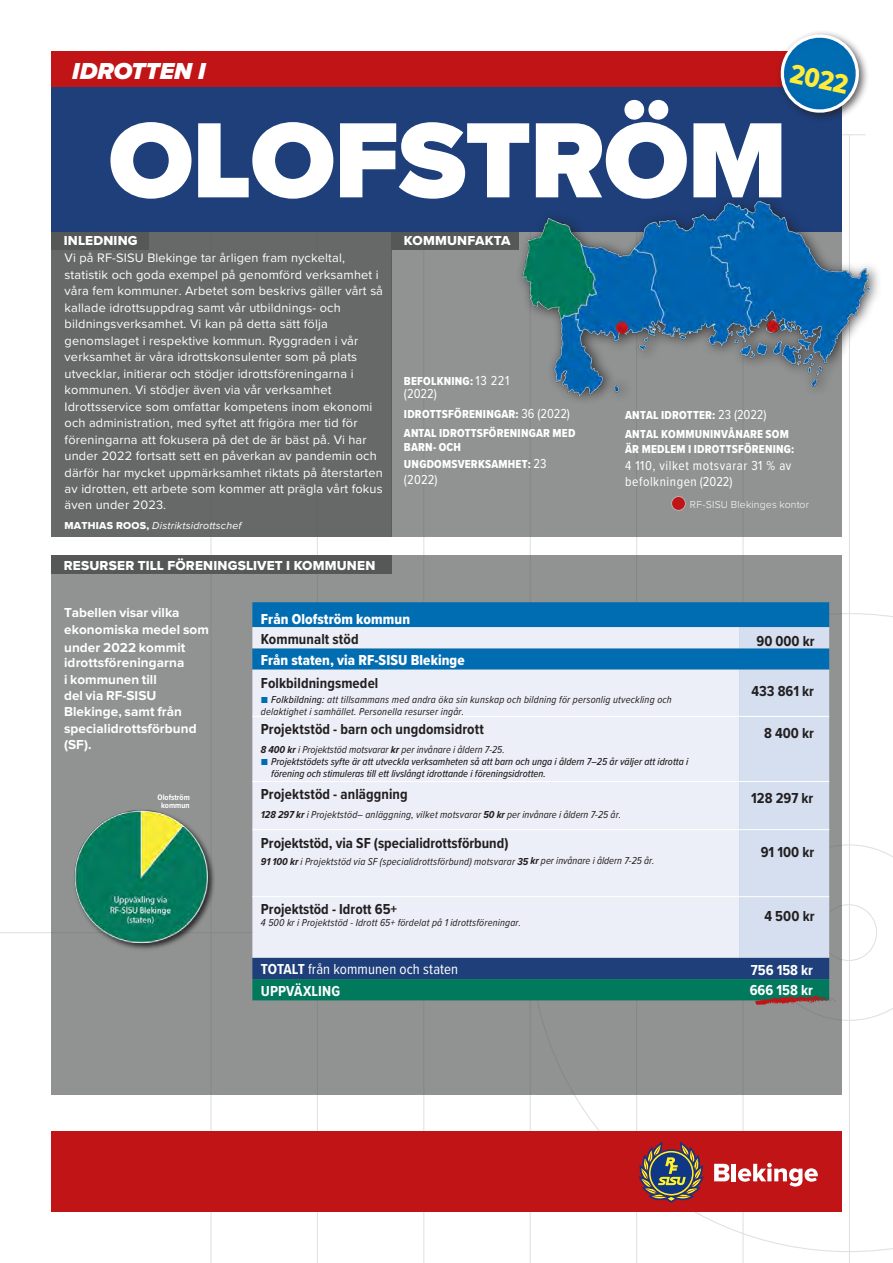
<style>
.page{position:relative;width:893px;height:1263px;background:#fff}
.page>*{position:absolute;margin:0;border:0;box-sizing:border-box;transform-origin:0 0}
.t1{font:900 111px "Proxima Nova";letter-spacing:-.01em;color:#fff}
.t2{font:27.9px "Proxima Nova Cond Extrabld";color:#ffeb3a}
.t3{font:italic 900 24px "Proxima Nova";color:#fff}
.Typ_av_anslag{font:700 15px "Proxima Nova Cond";letter-spacing:.005em;color:#231f20}
.Beskrivning_av_ansla{font:700 15px "Proxima Nova Cond";color:#231f20}
.Bidragsgivare{font:15px "Proxima Nova Cond Extrabld";letter-spacing:.005em;color:#fff}
.Belopp{font:700 15px "Proxima Nova Cond";color:#231f20}
.Typ_av_anslag-2{font:15px "Proxima Nova Cond";letter-spacing:.005em;color:#fff}
.Belopp-2{font:700 15px "Proxima Nova Cond";color:#fff}
.Typ_av_anslag-3{font:700 15px "Proxima Nova Cond";letter-spacing:.01em;color:#fff}
.Brödtext_Proxima_9_5{font:700 13.5px/16.4px "Proxima Nova";letter-spacing:.005em;color:#fff}
.Vinjett{font:13.5px "Proxima Nova Extrabld";letter-spacing:.015em;color:#fff}
.Kommunfakta{font:13.5px/15.9px "Proxima Nova Cond";letter-spacing:.04em;color:#fff}
.t4{font:12.75px/16.5px "Proxima Nova";letter-spacing:.015em;color:#fff}
.Kommunfakta-2{font:12px/18.9px "Proxima Nova Cond Extrabld";letter-spacing:.015em;color:#fff}
.Beskrivning_av_ansla-2{font:italic 10.5px/11.4px "Proxima Nova Cond";letter-spacing:.015em;color:#231f20}
.Beskrivning_av_ansla-3{font:italic 500 10.5px/12.6px "Proxima Nova Cond";color:#231f20}
.t5{font:italic 10.5px "Proxima Nova";letter-spacing:.015em;color:#fff}
.t6{font:300 10.5px "Proxima Nova";letter-spacing:.015em;color:#fff}
.t7{font:700 8.25px/8.9px "Proxima Nova Cond";color:#fff;text-align:center}
.s1{font-family:"Proxima Nova Extrabld";font-style:normal}
.s2{font-family:"Proxima Nova Cond";font-size:13.5px}
.s3{color:#006cb2}
.s4{font-weight:500}
.s5{font-weight:700}
.s6{font-weight:400;color:#006cb2}
</style>
<div class="page">
<hr style="left:210px;top:135px;width:2px;height:1128px;background:#b4b2b3">
<hr style="left:317px;top:135px;width:1px;height:1128px;background:#b4b2b3">
<hr style="left:423px;top:135px;width:1px;height:1128px;background:#b4b2b3">
<hr style="left:530px;top:135px;width:1px;height:1128px;background:#b4b2b3">
<hr style="left:636px;top:135px;width:1px;height:1128px;background:#b4b2b3">
<hr style="left:742px;top:135px;width:2px;height:1128px;background:#b4b2b3">
<hr style="left:849px;top:135px;width:1px;height:1128px;background:#b4b2b3">
<hr style="left:833px;top:134px;width:32px;height:1px;background:#b4b2b3">
<div style="left:51px;top:1131px;width:791px;height:81px;background:#c01416"></div>
<svg style="left:714px;top:1164px;width:16px;height:17px"></svg>
<hr style="left:732px;top:1164px;width:4px;height:17px;background:#fff">
<svg style="left:738px;top:1163px;width:80px;height:23px"></svg>
<svg style="left:639px;top:1142px;width:65px;height:61px"></svg>
<div style="left:51px;top:231px;width:340px;height:306px;background:#676868"></div>
<div style="left:51px;top:231px;width:98px;height:18px;background:#565757"></div>
<div style="left:391px;top:231px;width:450px;height:306px;background:#919292"></div>
<div style="left:391px;top:231px;width:128px;height:18px;background:#565757"></div>
<div style="left:51px;top:51px;width:791px;height:36px;background:#c01416"></div>
<div style="left:51px;top:87px;width:791px;height:144px;background:#1e3f7a"></div>
<svg style="left:778px;top:32px;width:90px;height:87px"></svg>
<div style="left:51px;top:556px;width:791px;height:539px;background:#919292"></div>
<div style="left:51px;top:556px;width:340px;height:18px;background:#565757"></div>
<div style="left:515px;top:194px;width:368px;height:212px;background:#231f20;opacity:.8"></div>
<div style="left:672px;top:496px;width:13px;height:14px;background:#c01416;border-radius:50%"></div>
<div style="left:671px;top:496px;width:15px;height:15px;border:1px solid #b4b2b3;border-radius:50%"></div>
<svg style="left:252px;top:602px;width:587px;height:404px"></svg>
<img style="left:523px;top:202px;width:347px;height:193px">
<img style="left:74px;top:810px;width:140px;height:139px">
<p class="t3" style="left:72px;top:53px;width:135px">IDROTTEN I</p>
<p class="t1" style="left:108px;top:78px;width:680px">OLOFSTRÖM</p>
<p class="t2" style="left:795px;top:53px;width:60px;rotate:12deg">2022</p>
<p class="Vinjett" style="left:64px;top:231px;width:75px">INLEDNING</p>
<p class="Vinjett" style="left:404px;top:231px;width:108px">KOMMUNFAKTA</p>
<p class="t4" style="left:65px;top:249px;width:320px">Vi på RF-SISU Blekinge tar årligen fram nyckeltal, statistik och goda exempel på genomförd verksamhet i våra fem kommuner. Arbetet som beskrivs gäller vårt så kallade idrottsuppdrag samt vår utbildnings- och bildningsverksamhet. Vi kan på detta sätt följa genomslaget i respektive kommun. Ryggraden i vår verksamhet är våra idrottskonsulenter som på plats utvecklar, initierar och stödjer idrottsföreningarna i kommunen. Vi stödjer även via vår verksamhet Idrottsservice som omfattar kompetens inom ekonomi och administration, med syftet att frigöra mer tid för föreningarna att fokusera på det de är bäst på. Vi har under 2022 fortsatt sett en påverkan av pandemin och därför har mycket uppmärksamhet riktats på återstarten av idrotten, ett arbete som kommer att prägla vårt fokus även under 2023.</p>
<p class="t5" style="left:65px;top:518px;width:178px"><span class="s1">MATHIAS ROOS,</span> Distriktsidrottschef</p>
<p class="Vinjett" style="left:64px;top:555px;width:313px">RESURSER TILL FÖRENINGSLIVET I KOMMUNEN</p>
<p class="Kommunfakta-2" style="left:404px;top:371px;width:107px">BEFOLKNING: <span class="s2">13 221</span></p>
<p class="Kommunfakta" style="left:404px;top:385px;width:34px">(2022)</p>
<p class="Kommunfakta-2" style="left:404px;top:405px;width:173px">IDROTTSFÖRENINGAR: <span class="s2">36 (2022)<br></span>ANTAL IDROTTSFÖRENINGAR MED</p>
<p class="Kommunfakta-2" style="left:404px;top:439px;width:144px;line-height:16px">BARN- OCH<br>UNGDOMSVERKSAMHET: <span class="s2">23</span></p>
<p class="Kommunfakta" style="left:404px;top:471px;width:35px">(2022)</p>
<p class="Kommunfakta-2" style="left:625px;top:406px;width:165px">ANTAL IDROTTER: <span class="s2">23 (2022)<br></span>ANTAL KOMMUNINVÅNARE SOM</p>
<p class="Kommunfakta-2" style="left:625px;top:440px;width:171px">ÄR MEDLEM I IDROTTSFÖRENING:</p>
<p class="Kommunfakta" style="left:625px;top:457px;width:168px">4 110, vilket motsvarar 31 % av befolkningen (2022)</p>
<p class="t6" style="left:690px;top:496px;width:121px">RF-SISU Blekinges kontor</p>
<p class="Brödtext_Proxima_9_5" style="left:64px;top:605px;width:146px;line-height:17.1px">Tabellen visar vilka ekonomiska medel som under 2022 kommit</p>
<p class="Brödtext_Proxima_9_5" style="left:64px;top:655px;width:134px">idrottsföreningarna<br>i kommunen till<br>del via RF-SISU<br>Blekinge, samt från specialidrottsförbund (SF).</p>
<p class="t7" style="left:158px;top:792px;width:34px">Olofström kommun</p>
<p class="Bidragsgivare" style="left:261px;top:607px;width:151px">Från Olofström kommun</p>
<p class="Typ_av_anslag" style="left:261px;top:628px;width:99px">Kommunalt stöd</p>
<p class="Belopp" style="left:756px;top:630px;width:60px">90 000 kr</p>
<p class="Bidragsgivare" style="left:261px;top:649px;width:205px">Från staten, via RF-SISU Blekinge</p>
<p class="Typ_av_anslag" style="left:261px;top:672px;width:119px">Folkbildningsmedel</p>
<p class="Belopp" style="left:751px;top:680px;width:64px">433 861 kr</p>
<p class="Beskrivning_av_ansla-2" style="left:261px;top:694px;width:412px"><span class="s3">■</span> <span class="s4">Folkbildning:</span> att tillsammans med andra öka sin kunskap och bildning för personlig utveckling och delaktighet i samhället. Personella resurser ingår.</p>
<p class="Typ_av_anslag" style="left:261px;top:718px;width:224px">Projektstöd - barn och ungdomsidrott</p>
<p class="Belopp" style="left:764px;top:722px;width:51px">8 400 kr</p>
<p class="Beskrivning_av_ansla-2" style="left:261px;top:743px;width:245px"><span class="s5">8 400 kr</span> i Projektstöd motsvarar <span class="s5">kr</span> per invånare i åldern 7-25.</p>
<p class="Beskrivning_av_ansla-3" style="left:271px;top:755px;width:419px;text-indent:-10px"><span class="s6">■</span> Projektstödets syfte är att utveckla verksamheten så att barn och unga i åldern 7–25 år väljer att idrotta i förening och stimuleras till ett livslångt idrottande i föreningsidrotten.</p>
<p class="Typ_av_anslag" style="left:261px;top:783px;width:148px">Projektstöd - anläggning</p>
<p class="Belopp" style="left:751px;top:787px;width:64px">128 297 kr</p>
<p class="Beskrivning_av_ansla-2" style="left:261px;top:808px;width:362px"><span class="s5">128 297 kr</span> i Projektstöd– anläggning, vilket motsvarar <span class="s5">50 kr</span> per invånare i åldern 7-25 år.</p>
<p class="Belopp" style="left:761px;top:841px;width:55px">91 100 kr</p>
<p class="Beskrivning_av_ansla" style="left:261px;top:832px;width:249px">Projektstöd, via SF (specialidrottsförbund)</p>
<p class="Beskrivning_av_ansla-2" style="left:261px;top:855px;width:395px"><span class="s5">91 100 kr</span> i Projektstöd via SF (specialidrottsförbund) motsvarar <span class="s5">35 kr</span> per invånare i åldern 7-25 år.</p>
<p class="Beskrivning_av_ansla" style="left:261px;top:898px;width:138px">Projektstöd - Idrott 65+</p>
<p class="Beskrivning_av_ansla-2" style="left:261px;top:917px;width:262px">4 500 kr i Projektstöd - Idrott 65+ fördelat på 1 idrottsföreningar.</p>
<p class="Typ_av_anslag-2" style="left:261px;top:958px;width:199px"><span class="s5">TOTALT</span> från kommunen och staten</p>
<p class="Belopp-2" style="left:751px;top:959px;width:64px">756 158 kr</p>
<p class="Typ_av_anslag-3" style="left:261px;top:980px;width:81px">UPPVÄXLING</p>
<p class="Belopp-2" style="left:750px;top:979px;width:65px">666 158 kr</p>
<p class="Beskrivning_av_ansla" style="left:764px;top:905px;width:52px">4 500 kr</p>
</div>
